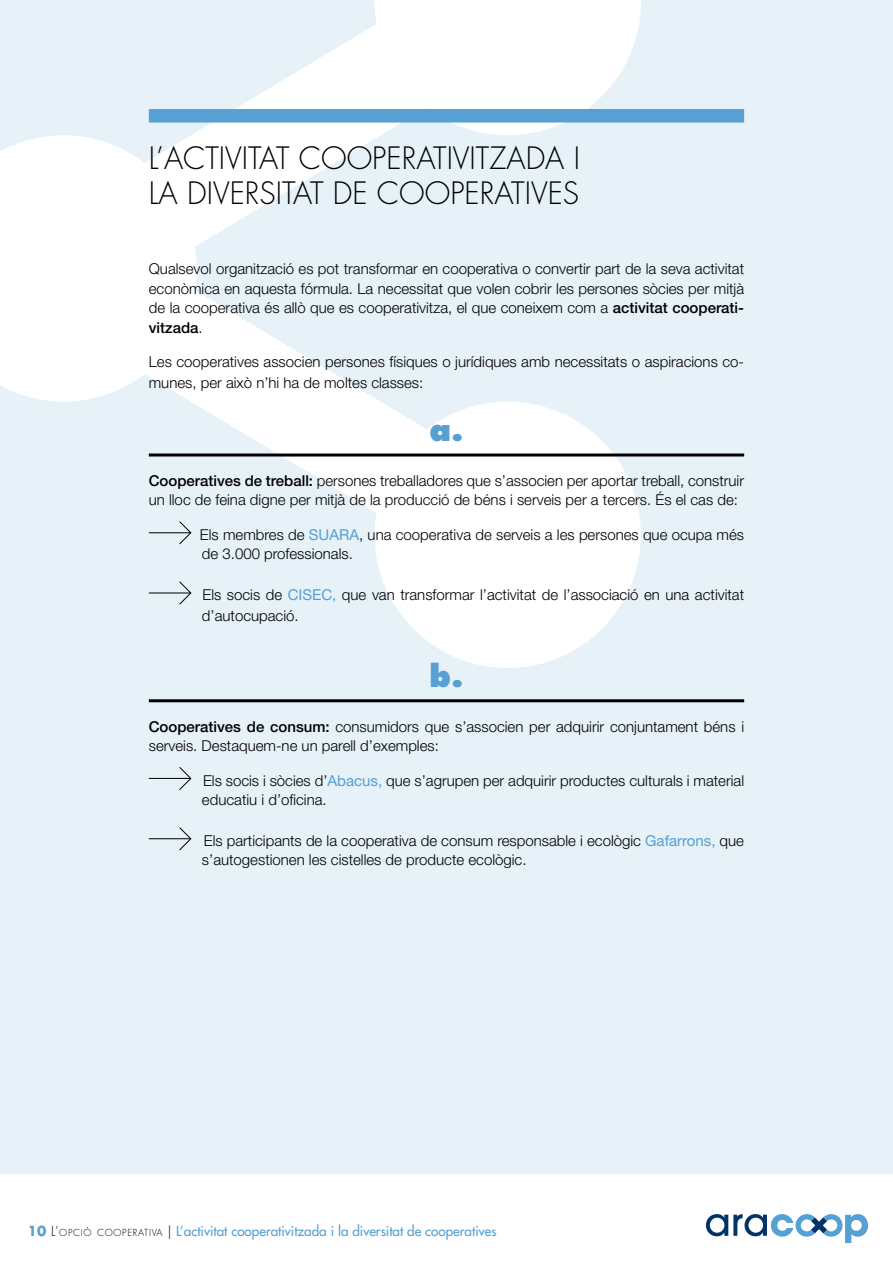
<style>
.page{position:relative;width:893px;height:1263px;background:#fff}
.page>*{position:absolute;margin:0;border:0;box-sizing:border-box;transform-origin:0 0}
.t1{font:300 30px/34.5px "Futura Std";color:#000}
.t2{font:800 30px "Futura Std";color:#56a0d3}
.t3{font:300 15px/19.5px "Helvetica Neue LT Std";color:#000}
.t4{font:500 13.5px "Futura Std";color:#56a0d3}
.s1{font-weight:500}
.s2{font-weight:400;color:#56a0d3}
.s3{font-weight:700}
.s4{font-weight:300;color:#000}
.s5{font-weight:300;font-size:9.45px;color:#000}
</style>
<div class="page">
<svg style="left:706px;top:1214px;width:162px;height:29px"></svg>
<div style="left:0;top:0;width:893px;height:1174px;background:#e6f1f8"></div>
<svg style="left:0;top:0;width:641px;height:668px"></svg>
<div style="left:149px;top:109px;width:595px;height:14px;background:#56a0d3"></div>
<hr style="left:149px;top:453px;width:595px;height:3px;background:#000">
<hr style="left:149px;top:699px;width:595px;height:3px;background:#000">
<hr style="left:149px;top:532px;width:41px;height:1px;background:#000">
<svg style="left:178px;top:520px;width:14px;height:25px"></svg>
<hr style="left:149px;top:593px;width:41px;height:1px;background:#000">
<svg style="left:178px;top:581px;width:14px;height:24px"></svg>
<hr style="left:149px;top:778px;width:41px;height:1px;background:#000">
<svg style="left:178px;top:767px;width:14px;height:23px"></svg>
<hr style="left:149px;top:838px;width:41px;height:1px;background:#000">
<svg style="left:178px;top:827px;width:14px;height:24px"></svg>
<h1 class="t1" style="left:149px;top:142px;width:433px">L’ACTIVITAT COOPERATIVITZADA I<br>LA DIVERSITAT DE COOPERATIVES</h1>
<p class="t3" style="left:149px;top:259px;width:597px;text-align:justify">Qualsevol organització es pot transformar en cooperativa o convertir part de la seva activitat econòmica en aquesta fórmula. La necessitat que volen cobrir les persones sòcies per mitjà de la cooperativa és allò que es cooperativitza, el que coneixem com a <span class="s1">activitat cooperati· vitzada</span>.</p>
<p class="t3" style="left:149px;top:351px;width:597px;line-height:20.7px">Les cooperatives associen persones físiques o jurídiques amb necessitats o aspiracions co&shy;munes, per això n’hi ha de moltes classes:</p>
<h1 class="t2" style="left:429px;top:410px;width:36px">a.</h1>
<p class="t3" style="left:149px;top:470px;width:597px"><span class="s1">Cooperatives de treball:</span> persones treballadores que s’associen per aportar treball, construir un lloc de feina digne per mitjà de la producció de béns i serveis per a tercers. És el cas de:</p>
<p class="t3" style="left:200px;top:524px;width:546px">Els membres de <span class="s2">SUARA</span>, una cooperativa de serveis a les persones que ocupa més de 3.000 professionals.</p>
<p class="t3" style="left:202px;top:584px;width:544px;line-height:20.7px">Els socis de <span class="s2">CISEC,</span> que van transformar l’activitat de l’associació en una activitat d’autocupació.</p>
<h1 class="t2" style="left:429px;top:656px;width:36px">b.</h1>
<p class="t3" style="left:149px;top:716px;width:597px"><span class="s1">Cooperatives de consum:</span> consumidors que s’associen per adquirir conjuntament béns i serveis. Destaquem-ne un parell d’exemples:</p>
<p class="t3" style="left:202px;top:770px;width:544px">Els socis i sòcies d’<span class="s2">Abacus,</span> que s’agrupen per adquirir productes culturals i material educatiu i d’oficina.</p>
<p class="t3" style="left:202px;top:830px;width:544px">Els participants de la cooperativa de consum responsable i ecològic <span class="s2">Gafarrons,</span> que s’autogestionen les cistelles de producte ecològic.</p>
<p class="t4" style="left:28px;top:1222px;width:470px"><span class="s3">10</span> <span class="s4">L’</span><span class="s5">OPCIÓ COOPERATIVA</span> <span class="s4">|</span> L’activitat cooperativitzada i la diversitat de cooperatives</p>
</div>
